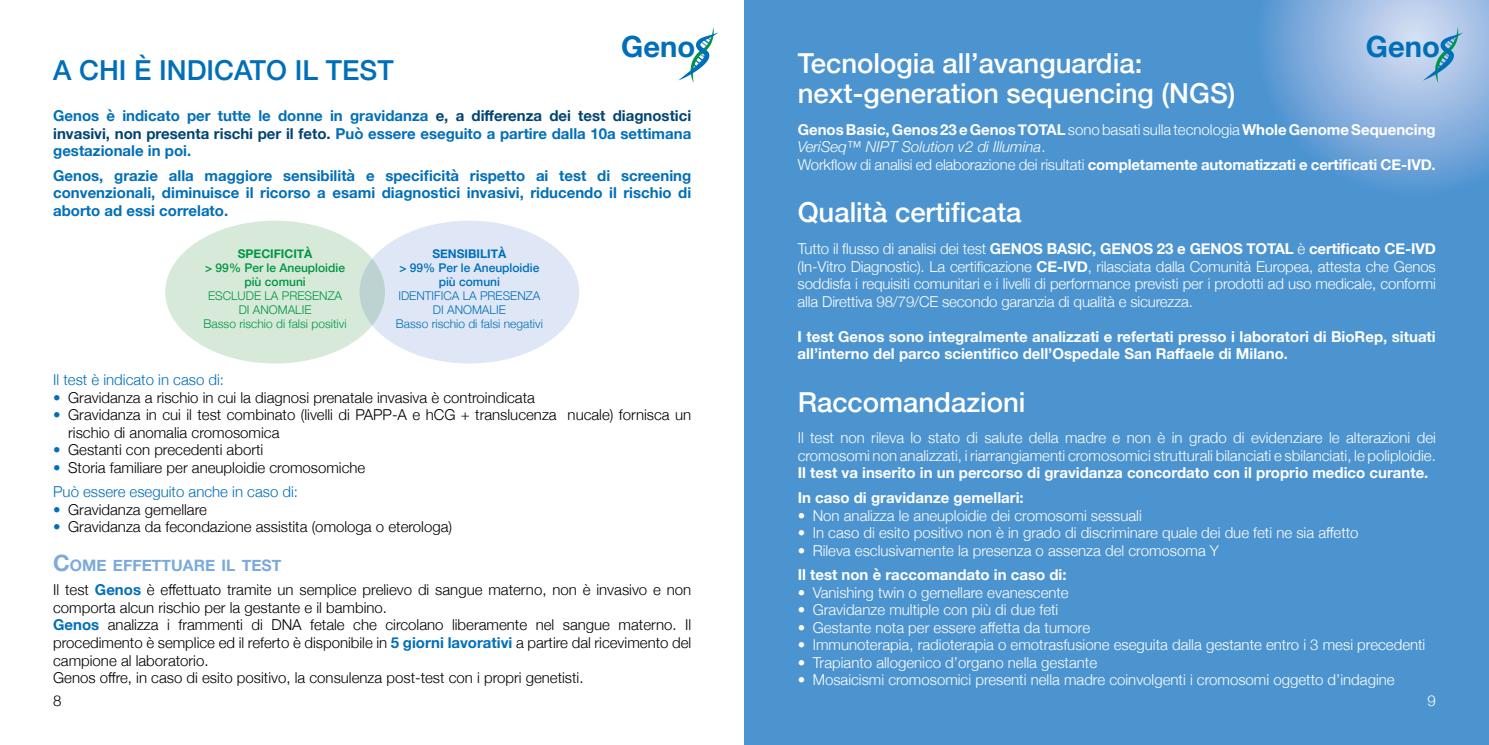
<style>
.page{position:relative;width:1489px;height:745px;background:#fff}
.page>*{position:absolute;margin:0;border:0;box-sizing:border-box;transform-origin:0 0}
.t1{font:700 29.25px "Helvetica Neue";color:#006fb9}
.t2{font:500 27.5px/30px "Helvetica Neue";color:#fff}
.t3{font:500 27.5px "Helvetica Neue";color:#006fb9}
.t4{font:700 15.75px "Helvetica Neue";color:#7caadb}
.t5{font:300 15px/17.5px "Helvetica Neue";color:#fff;text-align:justify}
.t6{font:300 15px/17.5px "Helvetica Neue";color:#000}
.t7{font:700 15px/17.5px "Helvetica Neue";color:#fff}
.t8{font:700 15px/17.5px "Helvetica Neue";color:#006fb9;text-align:justify}
.t9{font:300 15px "Helvetica Neue";color:#006fb9}
.t10{font:300 12px/14px "Helvetica Neue";color:#006fb9;text-align:center}
.t11{font:300 12px/14px "Helvetica Neue";color:#009641;text-align:center}
.t12{font:500 12px/14px "Helvetica Neue";color:#009641;text-align:center}
.t13{font:500 12px/14px "Helvetica Neue";color:#006fb9;text-align:center}
.t14{font:700 12px "Helvetica Neue";color:#009641}
.t15{font:700 12px "Helvetica Neue";color:#006fb9}
.s1{color:#004473}
.s2{color:#006fb9}
.s3{font-size:22.5px}
.s4{font-weight:700;color:#006fb9}
.s5{font-weight:300}
.s6{font-weight:300;font-style:italic}
.s7{font-weight:700}
</style>
<div class="page">
<div style="left:165px;top:220px;width:220px;height:143px;background:#d7ead9;border-radius:50%"></div>
<div style="left:359px;top:220px;width:220px;height:143px;background:#dfe7f7;border-radius:50%"></div>
<div style="left:744px;top:0;width:744px;height:744px;background:#4c94d0"></div>
<svg style="left:1265px;top:0;width:223px;height:187px"></svg>
<svg style="left:1422px;top:27px;width:40px;height:56px;background:#99bfdc"></svg>
<svg style="left:678px;top:27px;width:40px;height:56px"></svg>
<h1 class="t1" style="left:621px;top:23px;width:76px">Geno</h1>
<h2 class="t3" style="left:53px;top:48px;width:342px">A CHI È INDICATO IL TEST</h2>
<p class="t8" style="left:53px;top:107px;width:639px">Genos è indicato per tutte le donne in gravidanza <span class="s1">e, a differenza dei test diagnostici invasivi, non presenta rischi per il feto.</span> Può essere eseguito a partire dalla 10a settimana gestazionale in poi.</p>
<p class="t8" style="left:53px;top:167px;width:639px">Genos, grazie alla maggiore sensibilità e specificità rispetto ai test di screening convenzionali, diminuisce il ricorso a esami diagnostici invasivi, riducendo il rischio di aborto ad essi correlato.</p>
<p class="t14" style="left:238px;top:244px;width:76px">SPECIFICITÀ</p>
<p class="t12" style="left:205px;top:260px;width:141px">&gt; 99% Per le Aneuploidie più comuni</p>
<p class="t11" style="left:204px;top:288px;width:144px">ESCLUDE LA PRESENZA<br>DI ANOMALIE<br>Basso rischio di falsi positivi</p>
<p class="t15" style="left:432px;top:244px;width:75px">SENSIBILITÀ</p>
<p class="t13" style="left:399px;top:260px;width:141px">&gt; 99% Per le Aneuploidie più comuni</p>
<p class="t10" style="left:396px;top:288px;width:148px">IDENTIFICA LA PRESENZA<br>DI ANOMALIE<br>Basso rischio di falsi negativi</p>
<p class="t9" style="left:53px;top:367px;width:172px">Il test è indicato in caso di:</p>
<p class="t6" style="left:53px;top:387px;width:483px"><span class="s2">•</span> Gravidanza a rischio in cui la diagnosi prenatale invasiva è controindicata</p>
<p class="t6" style="left:68px;top:405px;width:624px;text-indent:-15px"><span class="s2">•</span> Gravidanza in cui il test combinato (livelli di PAPP-A e hCG + translucenza nucale) fornisca un rischio di anomalia cromosomica</p>
<p class="t6" style="left:53px;top:440px;width:212px"><span class="s2">•</span> Gestanti con precedenti aborti</p>
<p class="t6" style="left:53px;top:454px;width:314px;line-height:24.6px"><span class="s2">•</span> Storia familiare per aneuploidie cromosomiche<br><span class="s2">Può essere eseguito anche in caso di:</span></p>
<p class="t6" style="left:53px;top:499px;width:155px"><span class="s2">•</span> Gravidanza gemellare</p>
<p class="t6" style="left:53px;top:517px;width:400px"><span class="s2">•</span> Gravidanza da fecondazione assistita (omologa o eterologa)</p>
<p class="t4" style="left:53px;top:552px;width:230px"><span class="s3">C</span>OME EFFETTUARE IL TEST</p>
<p class="t6" style="left:53px;top:580px;width:639px">Il test <span class="s4">Genos</span> è effettuato tramite un semplice prelievo di sangue materno, non è invasivo e non comporta alcun rischio per la gestante e il bambino.<br><span class="s4">Genos</span> analizza i frammenti di DNA fetale che circolano liberamente nel sangue materno. Il procedimento è semplice ed il referto è disponibile in <span class="s4">5 giorni lavorativi</span> a partire dal ricevimento del campione al laboratorio.<br>Genos offre, in caso di esito positivo, la consulenza post-test con i propri genetisti.</p>
<p class="t6" style="left:53px;top:690px;width:10px">8</p>
<h1 class="t1" style="left:1365px;top:23px;width:76px">Geno</h1>
<h2 class="t2" style="left:797px;top:46px;width:439px">Tecnologia all’avanguardia: next-generation sequencing (NGS)</h2>
<p class="t7" style="left:797px;top:121px;width:639px">Genos Basic, Genos 23 e Genos TOTAL <span class="s5">sono basati sulla tecnologia</span> Whole Genome Sequencing<br><span class="s6">VeriSeq™ NIPT Solution v2 di Illumina</span><span class="s5">.<br>Workflow di analisi ed elaborazione dei risultati</span> completamente automatizzati e certificati CE-IVD.</p>
<h2 class="t2" style="left:797px;top:195px;width:225px">Qualità certificata</h2>
<p class="t5" style="left:797px;top:239px;width:639px">Tutto il flusso di analisi dei test <span class="s7">GENOS BASIC, GENOS 23 e GENOS TOTAL</span> è <span class="s7">certificato CE-IVD </span>(In-Vitro Diagnostic). La certificazione <span class="s7">CE-IVD</span>, rilasciata dalla Comunità Europea, attesta che Genos soddisfa i requisiti comunitari e i livelli di performance previsti per i prodotti ad uso medicale, conformi alla Direttiva 98/79/CE secondo garanzia di qualità e sicurezza.</p>
<p class="t7" style="left:797px;top:328px;width:639px">I test Genos sono integralmente analizzati e refertati presso i laboratori di BioRep, situati all’interno del parco scientifico dell’Ospedale San Raffaele di Milano.</p>
<h2 class="t2" style="left:797px;top:384px;width:229px">Raccomandazioni</h2>
<p class="t5" style="left:797px;top:428px;width:639px">Il test non rileva lo stato di salute della madre e non è in grado di evidenziare le alterazioni dei cromosomi non analizzati, i riarrangiamenti cromosomici strutturali bilanciati e sbilanciati, le poliploidie.</p>
<p class="t7" style="left:797px;top:461px;width:632px;line-height:24.6px">Il test va inserito in un percorso di gravidanza concordato con il proprio medico curante.<br>In caso di gravidanze gemellari:</p>
<p class="t5" style="left:797px;top:505px;width:345px">• Non analizza le aneuploidie dei cromosomi sessuali</p>
<p class="t5" style="left:797px;top:522px;width:562px">• In caso di esito positivo non è in grado di discriminare quale dei due feti ne sia affetto</p>
<p class="t5" style="left:797px;top:540px;width:423px">• Rileva esclusivamente la presenza o assenza del cromosoma Y</p>
<p class="t7" style="left:797px;top:566px;width:270px">Il test non è raccomandato in caso di:</p>
<p class="t5" style="left:797px;top:582px;width:272px">• Vanishing twin o gemellare evanescente</p>
<p class="t5" style="left:797px;top:599px;width:262px">• Gravidanze multiple con più di due feti</p>
<p class="t5" style="left:797px;top:617px;width:294px">• Gestante nota per essere affetta da tumore</p>
<p class="t5" style="left:797px;top:634px;width:629px">• Immunoterapia, radioterapia o emotrasfusione eseguita dalla gestante entro i 3 mesi precedenti</p>
<p class="t5" style="left:797px;top:652px;width:301px">• Trapianto allogenico d’organo nella gestante</p>
<p class="t5" style="left:797px;top:669px;width:598px">• Mosaicismi cromosomici presenti nella madre coinvolgenti i cromosomi oggetto d’indagine</p>
<p class="t5" style="left:1427px;top:690px;width:10px">9</p>
</div>
